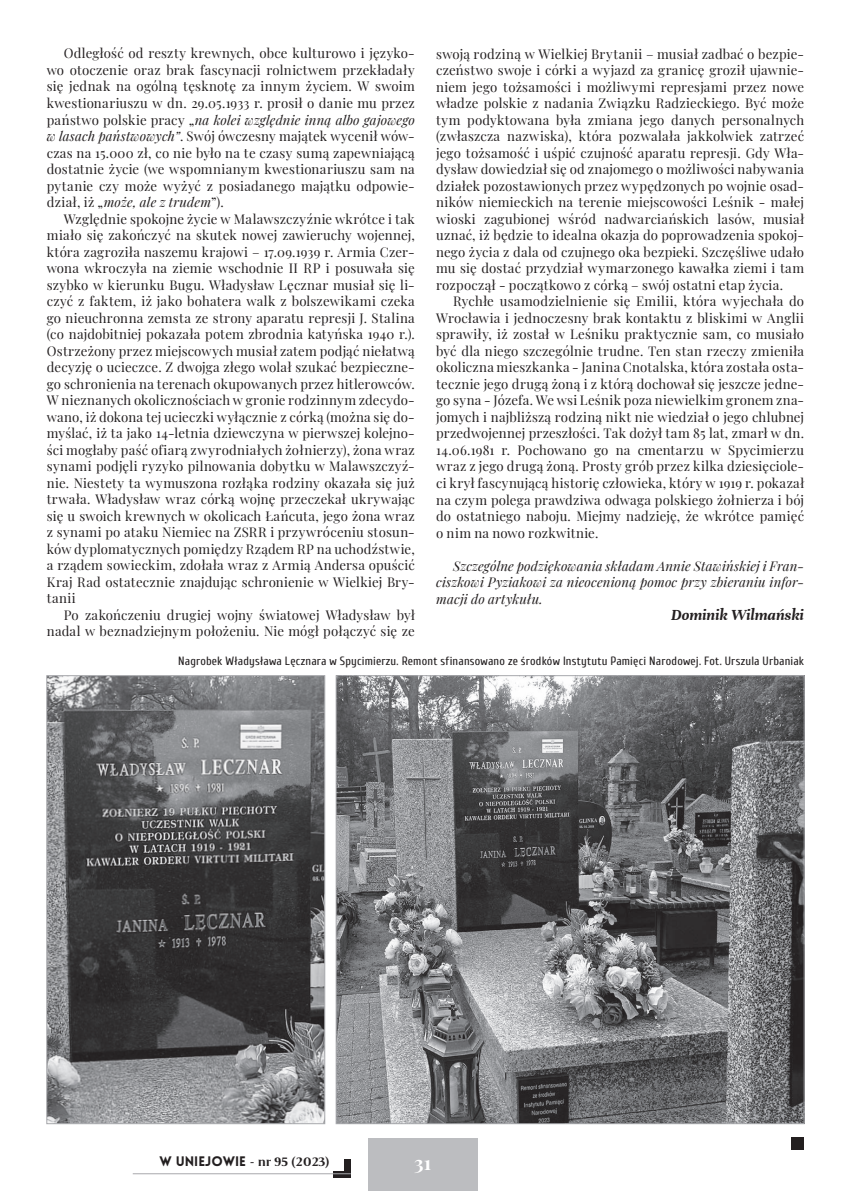
<style>
.page{position:relative;width:851px;height:1191px;background:#fff}
.page>*{position:absolute;margin:0;border:0;box-sizing:border-box;transform-origin:0 0}
.t1{font:700 19.5px "Playfair Display";color:#fff}
.Autor{font:italic 700 16.5px "Unna";letter-spacing:-.005em;color:#231f20}
.t2{font:700 13.5px "Apolonia";color:#231f20}
.Tekst_PlayFair{font:13.2px/16.5px "Playfair Display";letter-spacing:.015em;color:#231f20;text-align:justify}
.Tekst_PlayFair-2{font:italic 13.2px/16.5px "Playfair Display";letter-spacing:.015em;color:#231f20;text-align:justify}
.Podpisy_Foto{font:12px "Cuprum";letter-spacing:.015em;color:#231f20}
.s1{font-style:italic}
.s2{font-family:"Lovelo";font-weight:900}
</style>
<div class="page">
<div style="left:368px;top:1138px;width:110px;height:53px;background:#bcbdc0"></div>
<div style="left:344px;top:1159px;width:7px;height:12px;background:#231f20"></div>
<svg style="left:334px;top:1171px;width:17px;height:6px"></svg>
<hr style="left:133px;top:1173px;width:218px;height:1px;background:#a8a9ad">
<div style="left:791px;top:1137px;width:13px;height:12px;background:#231f20"></div>
<img style="left:338px;top:677px;width:464px;height:445px">
<img style="left:48px;top:677px;width:275px;height:445px">
<div style="left:46px;top:675px;width:279px;height:449px;border:1px solid #a8a9ad"></div>
<p class="Tekst_PlayFair" style="left:47px;top:44px;width:369px;text-indent:17px">Odległość od reszty krewnych, obce kulturowo i języko&shy;wo otoczenie oraz brak fascynacji rolnictwem przekładały się jednak na ogólną tęsknotę za innym życiem. W swoim kwestionariuszu w dn. 29.05.1933 r. prosił o danie mu przez państwo polskie pracy „<span class="s1">na kolei względnie inną albo gajowego w lasach państwowych”</span>. Swój ówczesny majątek wycenił wów&shy;czas na 15.000 zł, co nie było na te czasy sumą zapewniającą dostatnie życie (we wspomnianym kwestionariuszu sam na pytanie czy może wyżyć z posiadanego majątku odpowie&shy;dział, iż „<span class="s1">może, ale z trudem</span>”).</p>
<p class="Tekst_PlayFair" style="left:47px;top:209px;width:369px;text-indent:17px">Względnie spokojne życie w Malawszczyźnie wkrótce i tak miało się zakończyć na skutek nowej zawieruchy wojennej, która zagroziła naszemu krajowi – 17.09.1939 r. Armia Czer&shy;wona wkroczyła na ziemie wschodnie II RP i posuwała się szybko w kierunku Bugu. Władysław Lęcznar musiał się li&shy;czyć z faktem, iż jako bohatera walk z bolszewikami czeka go nieuchronna zemsta ze strony aparatu represji J. Stalina (co najdobitniej pokazała potem zbrodnia katyńska 1940 r.).<br>Ostrzeżony przez miejscowych musiał zatem podjąć niełatwą decyzję o ucieczce. Z dwojga złego wolał szukać bezpieczne&shy;go schronienia na terenach okupowanych przez hitlerowców.<br>W nieznanych okolicznościach w gronie rodzinnym zdecydo&shy;wano, iż dokona tej ucieczki wyłącznie z córką (można się do&shy;myślać, iż ta jako 14-letnia dziewczyna w pierwszej kolejno&shy;ści mogłaby paść ofiarą zwyrodniałych żołnierzy), żona wraz synami podjęli ryzyko pilnowania dobytku w Malawszczyź&shy;nie. Niestety ta wymuszona rozłąka rodziny okazała się już trwała. Władysław wraz córką wojnę przeczekał ukrywając się u swoich krewnych w okolicach Łańcuta, jego żona wraz z synami po ataku Niemiec na ZSRR i przywróceniu stosun&shy;ków dyplomatycznych pomiędzy Rządem RP na uchodźstwie, a rządem sowieckim, zdołała wraz z Armią Andersa opuścić Kraj Rad ostatecznie znajdując schronienie w Wielkiej Bry&shy;tanii</p>
<p class="Tekst_PlayFair" style="left:47px;top:605px;width:369px;text-align:right">Po zakończeniu drugiej wojny światowej Władysław był nadal w beznadziejnym położeniu. Nie mógł połączyć się ze</p>
<p class="Tekst_PlayFair" style="left:436px;top:45px;width:369px">swoją rodziną w Wielkiej Brytanii – musiał zadbać o bezpie&shy;czeństwo swoje i córki a wyjazd za granicę groził ujawnie&shy;niem jego tożsamości i możliwymi represjami przez nowe władze polskie z nadania Związku Radzieckiego. Być może tym podyktowana była zmiana jego danych personalnych (zwłaszcza nazwiska), która pozwalała jakkolwiek zatrzeć jego tożsamość i uśpić czujność aparatu represji. Gdy Wła&shy;dysław dowiedział się od znajomego o możliwości nabywania działek pozostawionych przez wypędzonych po wojnie osad&shy;ników niemieckich na terenie miejscowości Leśnik - małej wioski zagubionej wśród nadwarciańskich lasów, musiał uznać, iż będzie to idealna okazja do poprowadzenia spokoj&shy;nego życia z dala od czujnego oka bezpieki. Szczęśliwe udało mu się dostać przydział wymarzonego kawałka ziemi i tam rozpoczął - początkowo z córką – swój ostatni etap życia.</p>
<p class="Tekst_PlayFair" style="left:436px;top:292px;width:369px;text-indent:17px">Rychłe usamodzielnienie się Emilii, która wyjechała do Wrocławia i jednoczesny brak kontaktu z bliskimi w Anglii sprawiły, iż został w Leśniku praktycznie sam, co musiało być dla niego szczególnie trudne. Ten stan rzeczy zmieniła okoliczna mieszkanka - Janina Cnotalska, która została osta&shy;tecznie jego drugą żoną i z którą dochował się jeszcze jedne&shy;go syna - Józefa. We wsi Leśnik poza niewielkim gronem zna&shy;jomych i najbliższą rodziną nikt nie wiedział o jego chlubnej przedwojennej przeszłości. Tak dożył tam 85 lat, zmarł w dn.<br>14.06.1981 r. Pochowano go na cmentarzu w Spycimierzu wraz z jego drugą żoną. Prosty grób przez kilka dziesięciole&shy;ci krył fascynującą historię człowieka, który w 1919 r. pokazał na czym polega prawdziwa odwaga polskiego żołnierza i bój do ostatniego naboju. Miejmy nadzieję, że wkrótce pamięć o nim na nowo rozkwitnie.</p>
<p class="Tekst_PlayFair-2" style="left:436px;top:556px;width:369px;text-indent:17px">Szczególne podziękowania składam Annie Stawińskiej i Fran&shy;ciszkowi Pyziakowi za nieocenioną pomoc przy zbieraniu infor&shy;macji do artykułu.</p>
<p class="Autor" style="left:671px;top:605px;width:134px">Dominik Wilmański</p>
<p class="Podpisy_Foto" style="left:178px;top:652px;width:627px">Nagrobek Władysława Lęcznara w Spycimierzu. Remont sfinansowano ze środków Instytutu Pamięci Narodowej. Fot. Urszula Urbaniak</p>
<p class="t2" style="left:159px;top:1153px;width:172px"><span class="s2">w Uniejowie</span> - nr 95 (2023)</p>
<h1 class="t1" style="left:414px;top:1147px;width:18px">31</h1>
</div>
